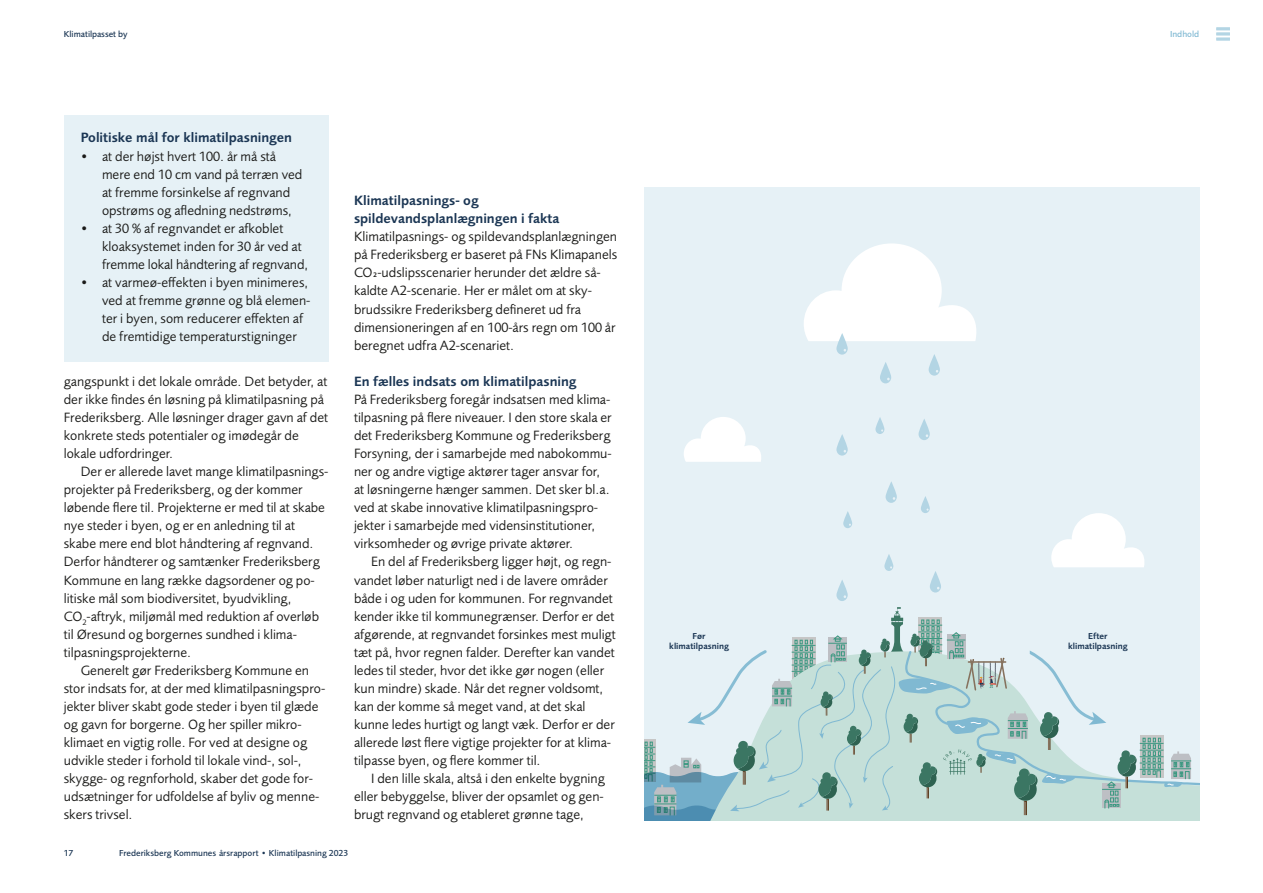
<style>
.page{position:relative;width:1263px;height:893px;background:#fff}
.page>*{position:absolute;margin:0;border:0;box-sizing:border-box;transform-origin:0 0}
.t1{font:13.95px/18px "Foundry Sans";color:#1a1a18}
.t2{font:600 13.95px/18px "Foundry Sans";color:#1b3654}
.t3{font:500 9px "Foundry Sans";color:#1b3654}
.t4{font:500 9px "Foundry Sans";color:#80b9d3}
.t5{font:600 8.85px/9.9px "Foundry Sans";color:#1b3654;text-align:center}
</style>
<div class="page">
<div style="left:1216px;top:27px;width:14px;height:3px;background:#b3d5e4;border:1px solid #b3d5e4"></div>
<svg style="left:1216px;top:33px;width:14px;height:2px"></svg>
<div style="left:1216px;top:38px;width:14px;height:3px;background:#b3d5e4;border:1px solid #b3d5e4"></div>
<div style="left:644px;top:187px;width:555px;height:634px;background:#e6f1f6"></div>
<svg style="left:1051px;top:513px;width:93px;height:54px"></svg>
<svg style="left:684px;top:417px;width:77px;height:45px"></svg>
<svg style="left:836px;top:434px;width:12px;height:22px"></svg>
<svg style="left:918px;top:419px;width:12px;height:21px"></svg>
<svg style="left:836px;top:580px;width:12px;height:21px"></svg>
<svg style="left:885px;top:481px;width:12px;height:22px"></svg>
<svg style="left:921px;top:496px;width:9px;height:17px"></svg>
<svg style="left:843px;top:511px;width:9px;height:17px"></svg>
<svg style="left:875px;top:417px;width:9px;height:17px"></svg>
<svg style="left:884px;top:554px;width:9px;height:17px"></svg>
<svg style="left:930px;top:571px;width:11px;height:21px"></svg>
<svg style="left:804px;top:243px;width:172px;height:140px"></svg>
<svg style="left:644px;top:607px;width:555px;height:214px"></svg>
<div style="left:64px;top:115px;width:264px;height:246px;background:#e6f1f6"></div>
<p class="t3" style="left:64px;top:29px;width:65px">Klimatilpasset by</p>
<h3 class="t2" style="left:81px;top:129px;width:213px">Politiske mål for klimatilpasningen</h3>
<p class="t1" style="left:102px;top:147px;width:202px;text-indent:-21px">• at der højst hvert 100. år må stå mere end 10 cm vand på terræn ved at fremme forsinkelse af regnvand opstrøms og afledning nedstrøms,</p>
<p class="t1" style="left:102px;top:219px;width:207px;text-indent:-21px">• at 30 % af regnvandet er afkoblet kloaksystemet inden for 30 år ved at fremme lokal håndtering af regnvand,</p>
<p class="t1" style="left:102px;top:274px;width:210px;text-indent:-21px">• at varmeø-effekten i byen minime res, ved at fremme grønne og blå elemen&shy;ter i byen, som reducerer effekten af de fremtidige temperaturstigninger</p>
<p class="t1" style="left:64px;top:372px;width:266px">gangspunkt i det lokale område. Det betyder, at der ikke findes én løsning på klima tilpasning på Frederiksberg. Alle løsninger drager gavn af det konkrete steds potentialer og imødegår de lokale udfordringer.</p>
<p class="t1" style="left:64px;top:463px;width:266px;text-indent:17px">Der er allerede lavet mange klimatilpasnings&shy;projekter på Frederiksberg, og der kommer løbende flere til. Projekterne er med til at skabe nye steder i byen, og er en anledning til at skabe mere end blot håndtering af regnvand.<br>Derfor håndterer og samtænker Frederiksberg Kommune en lang række dagsordener og po&shy;litiske mål som biodiversitet, byudvikling, CO<sub>2</sub>-aftryk, miljømål med reduktion af overløb til Øresund og borgernes sundhed i klima&shy;tilpasningsprojekterne.</p>
<p class="t1" style="left:64px;top:661px;width:263px;text-indent:17px">Generelt gør Frederiksberg Kommune en stor indsats for, at der med klimatilpasningspro&shy;jekter bliver skabt gode steder i byen til glæde og gavn for borgerne. Og her spiller mikro&shy;klimaet en vigtig rolle. For ved at designe og udvikle steder i forhold til lokale vind-, sol-, skygge- og regnforhold, skaber det gode for&shy;udsætninger for udfoldelse af byliv og menne&shy;skers trivsel.</p>
<h2 class="t2" style="left:354px;top:192px;width:207px">Klimatilpasnings- og spildevandsplanlægningen i fakta</h2>
<p class="t1" style="left:354px;top:228px;width:265px">Klimatilpasnings- og spildevandsplanlægningen på Frederiksberg er baseret på FNs Klimapanels CO₂-udslipsscenarier herunder det ældre så&shy;kaldte A2-scenarie. Her er målet om at sky&shy;brudssikre Frederiksberg defineret ud fra dimensioneringen af en 100-års regn om 100 år beregnet udfra A2-scenariet.</p>
<h2 class="t2" style="left:354px;top:372px;width:224px">En fælles indsats om klimatilpasning</h2>
<p class="t1" style="left:354px;top:390px;width:259px">På Frederiksberg foregår indsatsen med klima&shy;tilpasning på flere niveauer. I den store skala er det Frederiksberg Kommune og Frederiksberg Forsyning, der i samarbejde med nabokommu&shy;ner og andre vigtige aktører tager ansvar for, at løsningerne hænger sammen. Det sker bl.a. ved at skabe innovative klimatilpasningspro&shy;jekter i samarbejde med vidensinstitutioner, virksomheder og øvrige private aktører.</p>
<p class="t1" style="left:354px;top:553px;width:263px;text-indent:17px">En del af Frederiksberg ligger højt, og regn&shy;vandet løber naturligt ned i de lavere områder både i og uden for kommunen. For regnvandet kender ikke til kommunegrænser. Derfor er det afgørende, at regnvandet forsinkes mest muligt tæt på, hvor regnen falder. Derefter kan vandet ledes til steder, hvor det ikke gør nogen (eller kun mindre) skade. Når det regner voldsomt, kan der komme så meget vand, at det skal kunne ledes hurtigt og langt væk. Derfor er der allerede løst flere vigtige projekter for at klima&shy;tilpasse byen, og flere kommer til.</p>
<p class="t1" style="left:354px;top:770px;width:252px;text-align:justify;text-indent:17px">I den lille skala, altså i den enkelte bygning eller bebyggelse, bliver der opsamlet og gen&shy;brugt regnvand og etableret grønne tage,</p>
<p class="t3" style="left:64px;top:848px;width:11px">17</p>
<p class="t3" style="left:119px;top:848px;width:231px">Frederiksberg Kommunes årsrapport • Klimatilpasning 2023</p>
<p class="t4" style="left:1170px;top:29px;width:31px">Indhold</p>
<p class="t5" style="left:669px;top:631px;width:61px">Før klimatilpasning</p>
<p class="t5" style="left:1068px;top:631px;width:61px">Efter klimatilpasning</p>
</div>
